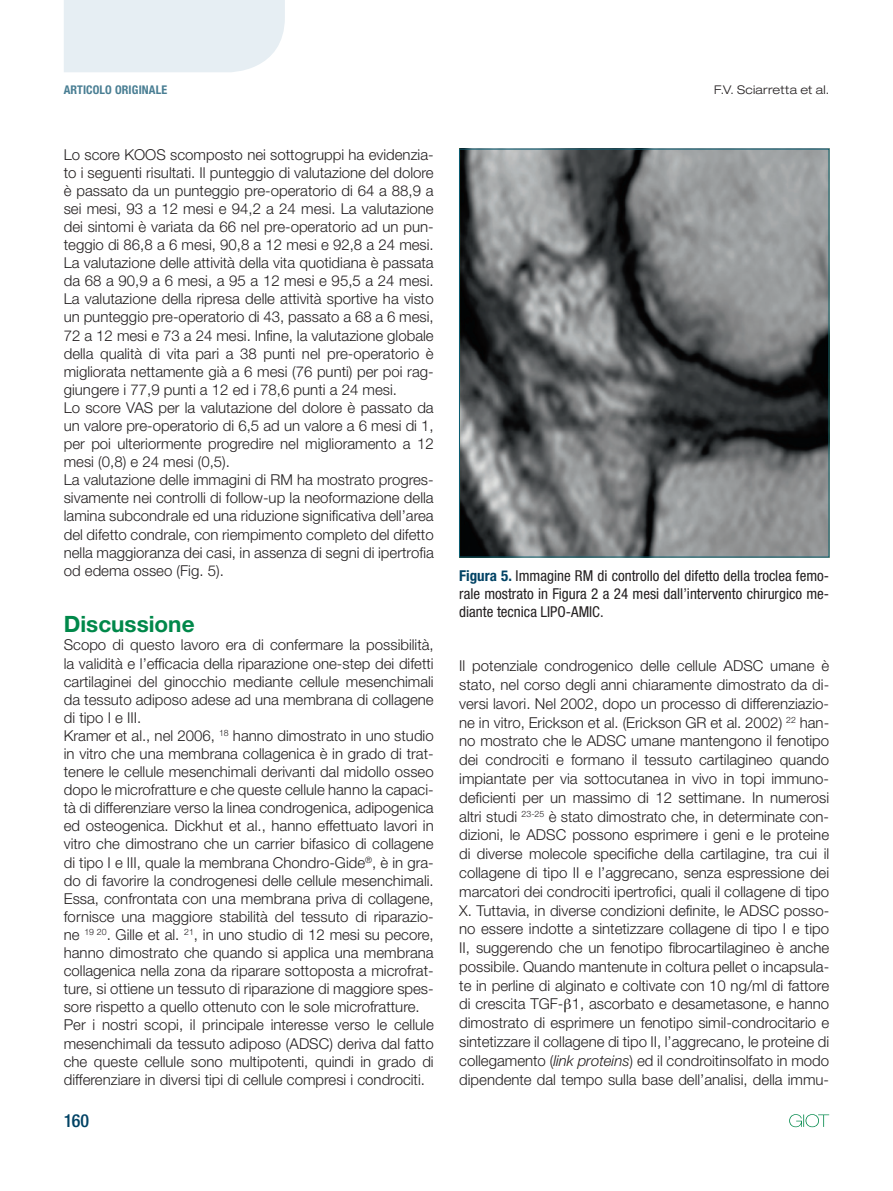
<style>
.page{position:relative;width:893px;height:1191px;background:#fff}
.page>*{position:absolute;margin:0;border:0;box-sizing:border-box;transform-origin:0 0}
.t1{font:700 22.5px "Helvetica Neue LT Std";color:#00884a}
.t2{font:500 condensed 18px "Helvetica Neue LT Std";color:#004264}
.t3{font:300 15px/18.1px "Helvetica Neue LT Std";color:#231f20}
.t4{font:condensed 15px/18px "Helvetica Neue LT Std";color:#231f20;text-align:justify}
.t5{font:300 expanded 12px "Helvetica Neue LT Std";letter-spacing:.025em;color:#231f20}
.t6{font:700 condensed 12px "Helvetica Neue LT Std";letter-spacing:.01em;color:#497e93}
.s1{font-weight:700;color:#004264}
.s2{font-style:italic}
</style>
<div class="page">
<div style="left:64px;top:0;width:221px;height:72px;background:#e6eef3"></div>
<svg style="left:789px;top:1114px;width:40px;height:13px"></svg>
<img style="left:461px;top:151px;width:366px;height:404px">
<div style="left:459px;top:149px;width:370px;height:408px;border:1px solid #0a5d73"></div>
<p class="t6" style="left:64px;top:82px;width:105px">ARTICOLO ORIGINALE</p>
<p class="t5" style="left:714px;top:82px;width:116px">F.V. Sciarretta et al.</p>
<p class="t3" style="left:64px;top:145px;width:371px">Lo score KOOS scomposto nei sottogruppi ha evidenzia&shy;to i seguenti risultati. Il punteggio di valutazione del dolore è passato da un punteggio pre-operatorio di 64 a 88,9 a sei mesi, 93 a 12 mesi e 94,2 a 24 mesi. La valutazione dei sintomi è variata da 66 nel pre-operatorio ad un pun&shy;teggio di 86,8 a 6 mesi, 90,8 a 12 mesi e 92,8 a 24 mesi.<br>La valutazione delle attività della vita quotidiana è passata da 68 a 90,9 a 6 mesi, a 95 a 12 mesi e 95,5 a 24 mesi.<br>La valutazione della ripresa delle attività sportive ha visto un punteggio pre-operatorio di 43, passato a 68 a 6 mesi, 72 a 12 mesi e 73 a 24 mesi. Infine, la valutazione globale della qualità di vita pari a 38 punti nel pre-operatorio è migliorata nettamente già a 6 mesi (76 punti) per poi rag&shy;giungere i 77,9 punti a 12 ed i 78,6 punti a 24 mesi.<br>Lo score VAS per la valutazione del dolore è passato da un valore pre-operatorio di 6,5 ad un valore a 6 mesi di 1, per poi ulteriormente progredire nel miglioramento a 12 mesi (0,8) e 24 mesi (0,5).<br>La valutazione delle immagini di RM ha mostrato progres&shy;sivamente nei controlli di follow-up la neoformazione della lamina subcondrale ed una riduzione significativa dell’area del difetto condrale, con riempimento completo del difetto nella maggioranza dei casi, in assenza di segni di ipertrofia od edema osseo (Fig. 5).</p>
<h1 class="t1" style="left:64px;top:610px;width:132px">Discussione</h1>
<p class="t3" style="left:64px;top:635px;width:371px">Scopo di questo lavoro era di confermare la possibilità, la validità e l’efficacia della riparazione one-step dei difetti cartilaginei del ginocchio mediante cellule mesenchimali da tessuto adiposo adese ad una membrana di collagene di tipo I e III.<br>Kramer et al., nel 2006, <sup>18</sup> hanno dimostrato in uno studio in vitro che una membrana collagenica è in grado di trat&shy;tenere le cellule mesenchimali derivanti dal midollo osseo dopo le microfratture e che queste cellule hanno la capaci&shy;tà di differenziare verso la linea condrogenica, adipogenica ed osteogenica. Dickhut et al., hanno effettuato lavori in vitro che dimostrano che un carrier bifasico di collagene di tipo I e III, quale la membrana Chondro-Gide<sup>®</sup>, è in gra&shy;do di favorire la condrogenesi delle cellule mesenchimali.<br>Essa, confrontata con una membrana priva di collagene, fornisce una maggiore stabilità del tessuto di riparazio&shy;ne <sup>19</sup> <sup>20</sup>. Gille et al. <sup>21</sup>, in uno studio di 12 mesi su pecore, hanno dimostrato che quando si applica una membrana collagenica nella zona da riparare sottoposta a microfrat&shy;ture, si ottiene un tessuto di riparazione di maggiore spes&shy;sore rispetto a quello ottenuto con le sole microfratture.<br>Per i nostri scopi, il principale interesse verso le cellule mesenchimali da tessuto adiposo (ADSC) deriva dal fatto che queste cellule sono multipotenti, quindi in grado di differenziare in diversi tipi di cellule compresi i condrociti.</p>
<p class="t2" style="left:64px;top:1110px;width:27px">160</p>
<p class="t4" style="left:459px;top:566px;width:371px"><span class="s1">Figura 5.</span> Immagine RM di controllo del difetto della troclea femo&shy;rale mostrato in Figura 2 a 24 mesi dall’intervento chirurgico me&shy;diante tecnica LIPO-AMIC.</p>
<p class="t3" style="left:459px;top:656px;width:371px;line-height:18.8px;text-align:justify">Il potenziale condrogenico delle cellule ADSC umane è stato, nel corso degli anni chiaramente dimostrato da di&shy;versi lavori. Nel 2002, dopo un processo di differenziazio&shy;ne in vitro, Erickson et al. (Erickson GR et al. 2002) <sup>22</sup> han&shy;no mostrato che le ADSC umane mantengono il fenotipo dei condrociti e formano il tessuto cartilagineo quando impiantate per via sottocutanea in vivo in topi immuno&shy;deficienti per un massimo di 12 settimane. In numerosi altri studi <sup>23-25</sup> è stato dimostrato che, in determinate con&shy;dizioni, le ADSC possono esprimere i geni e le proteine di diverse molecole specifiche della cartilagine, tra cui il collagene di tipo II e l’aggrecano, senza espressione dei marcatori dei condrociti ipertrofici, quali il collagene di tipo X. Tuttavia, in diverse condizioni definite, le ADSC posso&shy;no essere indotte a sintetizzare collagene di tipo I e tipo II, suggerendo che un fenotipo fibrocartilagineo è anche possibile. Quando mantenute in coltura pellet o incapsula&shy;te in perline di alginato e coltivate con 10 ng/ml di fattore di crescita TGF- 1, ascorbato e desametasone, e hanno dimostrato di esprimere un fenotipo simil-condrocitario e sintetizzare il collagene di tipo II, l’aggrecano, le proteine di collegamento (<span class="s2">link proteins</span>) ed il condroitinsolfato in modo dipendente dal tempo sulla base dell’analisi, della immu-</p>
</div>
